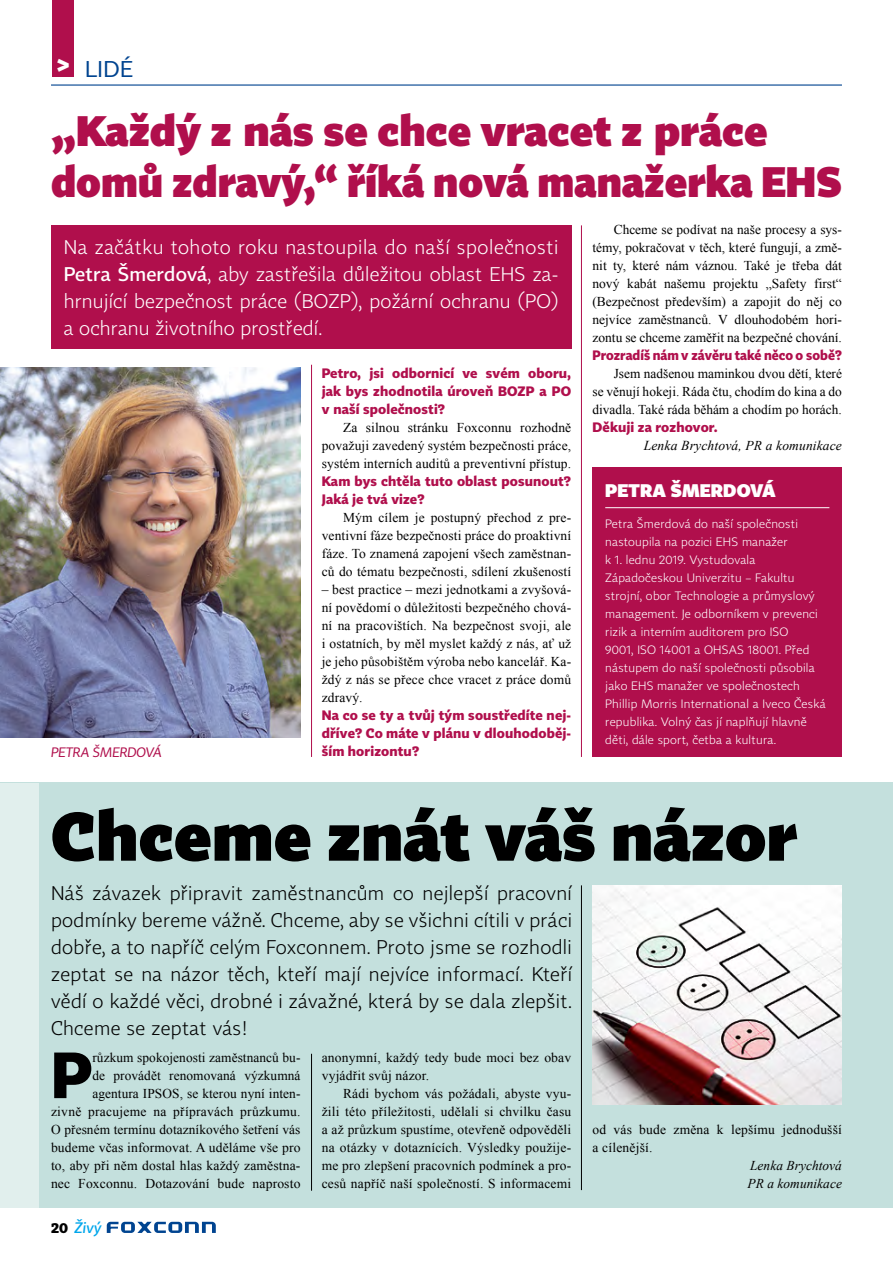
<style>
.page{position:relative;width:893px;height:1263px;background:#fff}
.page>*{position:absolute;margin:0;border:0;box-sizing:border-box;transform-origin:0 0}
.t1{font:500 67.5px "Tabac Sans";color:#000}
.t2{font:700 64.2px "Tabac Sans";color:#000}
.t3{font:500 42px/50.4px "Tabac Sans";color:#b00f4c}
.t4{font:22.5px "Tabac Sans";color:#004490}
.t5{font:300 19.5px/27px "Tabac Sans";letter-spacing:.02em;color:#000;text-align:justify}
.t6{font:300 19.5px/27px "Tabac Sans";letter-spacing:.01em;color:#fff;text-align:justify}
.t7{font:500 18px "Tabac Sans";letter-spacing:.01em;color:#fff}
.t8{font:italic 500 15px "Tabac Sans";color:#00a6eb}
.t9{font:italic 13.65px "Times New Roman CE";letter-spacing:.01em;color:#000}
.t10{font:13.5px/18px "Times New Roman CE";letter-spacing:.01em;color:#000;text-align:justify}
.t11{font:700 13.5px/18px "Tabac Sans";letter-spacing:.01em;color:#b00f4c;text-align:justify}
.t12{font:700 13.5px "Tabac Sans";letter-spacing:.01em;color:#b00f4c;scale:.95 1}
.t13{font:italic 13.5px/18px "Times New Roman CE";letter-spacing:.005em;color:#000}
.t14{font:italic 13.5px "Tabac Sans";color:#b00f4c}
.t15{font:300 12px/18px "Tabac Sans";letter-spacing:.02em;color:#fff}
.s1{font-weight:500}
.s2{font-size:13.5px}
.s3{font-weight:700;font-style:normal;font-size:14.25px;color:#000}
</style>
<div class="page">
<hr style="left:51px;top:84px;width:791px;height:2px;background:#004490">
<svg style="left:107px;top:1222px;width:109px;height:11px"></svg>
<hr style="left:581px;top:225px;width:1px;height:532px;background:#b00f4c">
<div style="left:51px;top:225px;width:520px;height:124px;background:#b00f4c"></div>
<hr style="left:311px;top:365px;width:1px;height:392px;background:#b00f4c">
<div style="left:52px;top:0;width:22px;height:77px;background:#b00f4c"></div>
<img style="left:0;top:367px;width:300px;height:370px">
<div style="left:0;top:782px;width:893px;height:426px;background:#c4e0dd"></div>
<div style="left:0;top:783px;width:38px;height:450px;background:#e1efed"></div>
<img style="left:592px;top:885px;width:250px;height:219px">
<hr style="left:581px;top:885px;width:1px;height:305px;background:#000">
<hr style="left:311px;top:1054px;width:1px;height:137px;background:#000">
<div style="left:592px;top:468px;width:250px;height:289px;background:#b00f4c"></div>
<hr style="left:605px;top:507px;width:224px;height:1px;background:#fff">
<h3 class="t4" style="left:56px;top:56px;width:78px"><sup>&gt;</sup> LIDÉ</h3>
<h3 class="t3" style="left:51px;top:106px;width:792px">„Každý z nás se chce vracet z práce domů zdravý,“ říká nová manažerka EHS</h3>
<h3 class="t6" style="left:64px;top:234px;width:496px">Na začátku tohoto roku nastoupila do naší společnosti <span class="s1">Petra Šmerdová</span>, aby zastřešila důležitou oblast EHS za&shy;hrnující bezpečnost práce (BOZP), požární ochranu (PO) a ochranu životního prostředí.</h3>
<p class="t10" style="left:592px;top:220px;width:251px;text-indent:21px">Chceme se podívat na naše procesy a sys&shy;témy, pokračovat v těch, které fungují, a změ&shy;nit ty, které nám váznou. Také je třeba dát nový kabát našemu projektu „Safety first“ (Bezpečnost především) a zapojit do něj co nejvíce zaměstnanců. V dlouhodobém hori&shy;zontu se chceme zaměřit na bezpečné chování.</p>
<p class="t12" style="left:592px;top:347px;width:264px">Prozradíš nám v závěru také něco o sobě?</p>
<p class="t10" style="left:592px;top:364px;width:251px;text-indent:21px">Jsem nadšenou maminkou dvou dětí, které se věnují hokeji. Ráda čtu, chodím do kina a do divadla. Také ráda běhám a chodím po horách.</p>
<p class="t11" style="left:592px;top:418px;width:127px">Děkuji za rozhovor.</p>
<p class="t9" style="left:644px;top:438px;width:200px">Lenka Brychtová<span class="s2">, PR a komunikace</span></p>
<p class="t11" style="left:322px;top:364px;width:251px">Petro, jsi odbornicí ve svém oboru, jak bys zhodnotila úroveň BOZP a PO v naší společnosti?</p>
<p class="t10" style="left:322px;top:418px;width:251px;text-indent:21px">Za silnou stránku Foxconnu rozhodně považuji zavedený systém bezpečnosti práce, systém interních auditů a preventivní přístup.</p>
<p class="t11" style="left:322px;top:472px;width:251px">Kam bys chtěla tuto oblast posunout?<br>Jaká je tvá vize?</p>
<p class="t10" style="left:322px;top:508px;width:251px;text-indent:21px">Mým cílem je postupný přechod z pre&shy;ventivní fáze bezpečnosti práce do proaktivní fáze. To znamená zapojení všech zaměstnan&shy;ců do tématu bezpečnosti, sdílení zkušeností</p>
<p class="t10" style="left:322px;top:580px;width:251px">– best practice – mezi jednotkami a zvyšová&shy;ní povědomí o důležitosti bezpečného chová&shy;ní na pracovištích. Na bezpečnost svoji, ale i ostatních, by měl myslet každý z nás, ať už je jeho působištěm výroba nebo kancelář. Ka&shy;ždý z nás se přece chce vracet z práce domů zdravý.</p>
<p class="t11" style="left:322px;top:706px;width:251px">Na co se ty a tvůj tým soustředíte nej&shy;dříve? Co máte v plánu v dlouhodoběj&shy;ším horizontu?</p>
<h3 class="t7" style="left:605px;top:479px;width:172px">PETRA ŠMERDOVÁ</h3>
<p class="t15" style="left:605px;top:515px;width:222px">Petra Šmerdová do naší společnosti nastoupila na pozici EHS manažer<br>k 1. lednu 2019. Vystudovala Západočeskou Univerzitu – Fakultu strojní, obor Technologie a průmyslový management. Je odborníkem v prevenci rizik a interním auditorem pro ISO<br>9001, ISO 14001 a OHSAS 18001. Před nástupem do naší společnosti působila jako EHS manažer ve společnostech Phillip Morris International a Iveco Česká republika. Volný čas jí naplňují hlavně děti, dále sport, četba a kultura.</p>
<p class="t14" style="left:51px;top:744px;width:112px">PETRA ŠMERDOVÁ</p>
<h1 class="t1" style="left:51px;top:793px;width:747px">Chceme znát váš názor</h1>
<p class="t5" style="left:51px;top:880px;width:522px">Náš závazek připravit zaměstnancům co nejlepší pracovní podmínky bereme vážně. Chceme, aby se všichni cítili v práci dobře, a to napříč celým Foxconnem. Proto jsme se rozhodli zeptat se na názor těch, kteří mají nejvíce informací. Kteří vědí o každé věci, drobné i závažné, která by se dala zlepšit.<br>Chceme se zeptat vás!</p>
<h2 class="t2" style="left:51px;top:1035px;width:43px">P</h2>
<p class="t10" style="left:51px;top:1048px;width:251px;text-align:right">růzkum spokojenosti zaměstnanců bu-<br>de provádět renomovaná výzkumná agentura IPSOS, se kterou nyní inten-<br>zivně pracujeme na přípravách průzkumu.<br>O přesném termínu dotazníkového šetření vás budeme včas informovat. A uděláme vše pro to, aby při něm dostal hlas každý zaměstna&shy;nec Foxconnu. Dotazování bude naprosto</p>
<p class="t10" style="left:322px;top:1048px;width:251px">anonymní, každý tedy bude moci bez obav vyjádřit svůj názor.</p>
<p class="t10" style="left:322px;top:1084px;width:251px;text-indent:21px">Rádi bychom vás požádali, abyste vyu&shy;žili této příležitosti, udělali si chvilku času a až průzkum spustíme, otevřeně odpověděli na otázky v dotaznících. Výsledky použije&shy;me pro zlepšení pracovních podmínek a pro&shy;cesů napříč naší společností. S informacemi</p>
<p class="t8" style="left:51px;top:1218px;width:52px"><span class="s3">20</span> Živý</p>
<p class="t10" style="left:592px;top:1120px;width:251px">od vás bude změna k lepšímu jednodušší a cílenější.</p>
<p class="t13" style="left:747px;top:1156px;width:96px">Lenka Brychtová<br>PR a komunikace</p>
</div>
